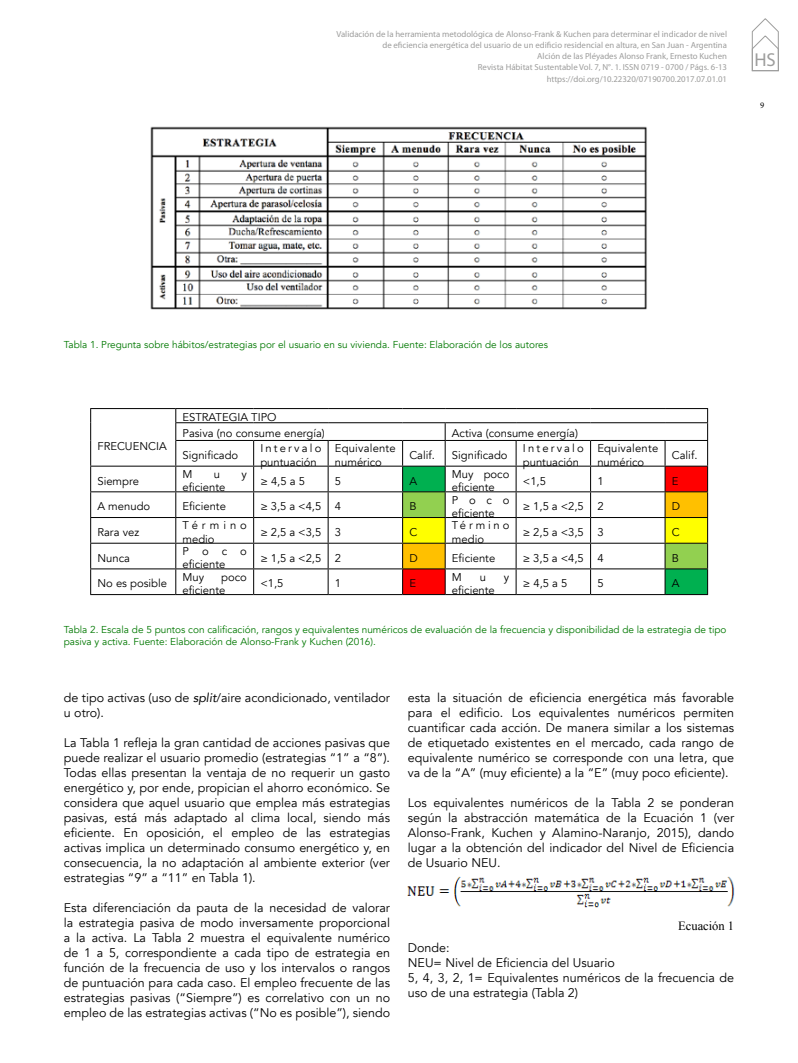
<style>
.page{position:relative;width:798px;height:1063px;background:#fff}
.page>*{position:absolute;margin:0;border:0;box-sizing:border-box;transform-origin:0 0}
.t1{font:18.75px "Myriad Pro";color:#9d9d9c}
.t2{font:12.5px/15px "Avenir";color:#000;text-align:justify}
.t3{font:12.5px "Times New Roman";color:#000}
.t4{font:11.25px/13.5px "Avenir";color:#000}
.t5{font:11.25px/13.5px "Avenir";letter-spacing:.295em;color:#000}
.t6{font:11.25px/13.5px "Avenir";letter-spacing:.195em;color:#000}
.t7{font:10px/12px "Avenir";color:#007800}
.t8{font:8.75px/11.2px "Myriad Pro";color:#9d9d9c;text-align:right}
.t9{font:8.75px "Minion Pro";color:#000}
.s1{font-style:italic}
</style>
<div class="page">
<svg style="left:751px;top:18px;width:27px;height:53px"></svg>
<img style="left:150px;top:126px;width:497px;height:184px">
<svg style="left:91px;top:409px;width:311px;height:185px"></svg>
<svg style="left:175px;top:409px;width:1px;height:185px"></svg>
<svg style="left:253px;top:441px;width:1px;height:153px"></svg>
<svg style="left:328px;top:441px;width:1px;height:153px"></svg>
<hr style="left:90px;top:408px;width:86px;height:1px;background:#000">
<hr style="left:176px;top:408px;width:77px;height:1px;background:#000">
<hr style="left:253px;top:408px;width:75px;height:1px;background:#000">
<hr style="left:328px;top:408px;width:74px;height:1px;background:#000">
<hr style="left:402px;top:408px;width:43px;height:1px;background:#000">
<hr style="left:445px;top:408px;width:71px;height:1px;background:#000">
<hr style="left:516px;top:408px;width:74px;height:1px;background:#000">
<hr style="left:590px;top:408px;width:74px;height:1px;background:#000">
<hr style="left:664px;top:408px;width:43px;height:1px;background:#000">
<hr style="left:176px;top:422px;width:77px;height:1px;background:#000">
<hr style="left:253px;top:422px;width:75px;height:1px;background:#000">
<hr style="left:328px;top:422px;width:74px;height:1px;background:#000">
<hr style="left:176px;top:440px;width:77px;height:1px;background:#000">
<hr style="left:253px;top:440px;width:75px;height:1px;background:#000">
<hr style="left:328px;top:440px;width:74px;height:1px;background:#000">
<hr style="left:90px;top:466px;width:86px;height:1px;background:#000">
<hr style="left:176px;top:466px;width:77px;height:1px;background:#000">
<hr style="left:253px;top:466px;width:75px;height:1px;background:#000">
<hr style="left:328px;top:466px;width:74px;height:1px;background:#000">
<hr style="left:90px;top:491px;width:86px;height:1px;background:#000">
<hr style="left:176px;top:491px;width:77px;height:1px;background:#000">
<hr style="left:253px;top:491px;width:75px;height:1px;background:#000">
<hr style="left:328px;top:491px;width:74px;height:1px;background:#000">
<hr style="left:90px;top:517px;width:86px;height:1px;background:#000">
<hr style="left:176px;top:517px;width:77px;height:1px;background:#000">
<hr style="left:253px;top:517px;width:75px;height:1px;background:#000">
<hr style="left:328px;top:517px;width:74px;height:1px;background:#000">
<hr style="left:90px;top:543px;width:86px;height:1px;background:#000">
<hr style="left:176px;top:543px;width:77px;height:1px;background:#000">
<hr style="left:253px;top:543px;width:75px;height:1px;background:#000">
<hr style="left:328px;top:543px;width:74px;height:1px;background:#000">
<hr style="left:90px;top:568px;width:86px;height:1px;background:#000">
<svg style="left:90px;top:409px;width:1px;height:185px"></svg>
<hr style="left:176px;top:568px;width:77px;height:1px;background:#000">
<hr style="left:253px;top:568px;width:75px;height:1px;background:#000">
<hr style="left:328px;top:568px;width:74px;height:1px;background:#000">
<svg style="left:402px;top:409px;width:305px;height:185px"></svg>
<hr style="left:90px;top:594px;width:86px;height:1px;background:#000">
<hr style="left:176px;top:594px;width:77px;height:1px;background:#000">
<hr style="left:253px;top:594px;width:75px;height:1px;background:#000">
<hr style="left:328px;top:594px;width:74px;height:1px;background:#000">
<hr style="left:402px;top:594px;width:43px;height:1px;background:#000">
<hr style="left:445px;top:594px;width:71px;height:1px;background:#000">
<hr style="left:516px;top:594px;width:74px;height:1px;background:#000">
<hr style="left:590px;top:594px;width:74px;height:1px;background:#000">
<hr style="left:664px;top:594px;width:43px;height:1px;background:#000">
<img style="left:407px;top:876px;width:326px;height:32px">
<p class="t8" style="left:336px;top:28px;width:392px">Validación de la herramienta metodológica de Alonso-Frank &amp; Kuchen para determinar el indicador de nivel de eficiencia energética del usuario de un edificio residencial en altura, en San Juan - Argentina<br>Alción de las Pléyades Alonso Frank, Ernesto Kuchen<br>Revista Hábitat Sustentable Vol. 7, N°. 1. ISSN 0719 - 0700 / Págs. 6-13 https://doi.org/10.22320/07190700.2017.07.01.01</p>
<h1 class="t1" style="left:754px;top:48px;width:23px">HS</h1>
<p class="t9" style="left:759px;top:99px;width:6px">9</p>
<p class="t7" style="left:64px;top:338px;width:485px">Tabla 1. Pregunta sobre hábitos/estrategias por el usuario en su vivienda. Fuente: Elaboración de los autores</p>
<p class="t4" style="left:97px;top:440px;width:71px">FRECUENCIA</p>
<p class="t4" style="left:97px;top:474px;width:43px">Siempre</p>
<p class="t4" style="left:182px;top:410px;width:144px;line-height:16px">ESTRATEGIA TIPO<br>Pasiva (no consume energía)</p>
<p class="t4" style="left:452px;top:427px;width:127px">Activa (consume energía)</p>
<p class="t4" style="left:182px;top:449px;width:57px">Significado</p>
<p class="t4" style="left:260px;top:442px;width:62px">Intervalo puntuación</p>
<p class="t4" style="left:335px;top:442px;width:62px">Equivalente numérico</p>
<p class="t4" style="left:409px;top:449px;width:27px">Calif.</p>
<p class="t4" style="left:452px;top:449px;width:57px">Significado</p>
<p class="t4" style="left:522px;top:442px;width:62px">Intervalo puntuación</p>
<p class="t4" style="left:597px;top:442px;width:62px">Equivalente numérico</p>
<p class="t4" style="left:671px;top:449px;width:27px">Calif.</p>
<p class="t4" style="left:182px;top:467px;width:12px">M</p>
<p class="t4" style="left:214px;top:467px;width:8px">u</p>
<p class="t4" style="left:241px;top:467px;width:7px">y</p>
<p class="t4" style="left:182px;top:481px;width:44px">eficiente</p>
<p class="t4" style="left:260px;top:474px;width:46px">≥ 4,5 a 5</p>
<p class="t4" style="left:335px;top:474px;width:8px">5</p>
<p class="t4" style="left:409px;top:474px;width:9px">A</p>
<p class="t4" style="left:452px;top:467px;width:59px">Muy poco eficiente</p>
<p class="t4" style="left:522px;top:474px;width:25px">&lt;1,5</p>
<p class="t4" style="left:597px;top:474px;width:8px">1</p>
<p class="t4" style="left:671px;top:474px;width:8px">E</p>
<p class="t4" style="left:97px;top:500px;width:54px">A menudo</p>
<p class="t4" style="left:182px;top:500px;width:45px">Eficiente</p>
<p class="t4" style="left:260px;top:500px;width:82px">≥ 3,5 a &lt;4,5 4</p>
<p class="t4" style="left:409px;top:500px;width:9px">B</p>
<p class="t4" style="left:452px;top:493px;width:59px">Poco eficiente</p>
<p class="t4" style="left:522px;top:500px;width:82px">≥ 1,5 a &lt;2,5 2</p>
<p class="t4" style="left:671px;top:500px;width:10px">D</p>
<p class="t4" style="left:97px;top:526px;width:43px">Rara vez</p>
<p class="t5" style="left:182px;top:519px;width:66px">Término medio</p>
<p class="t4" style="left:260px;top:526px;width:82px">≥ 2,5 a &lt;3,5 3</p>
<p class="t4" style="left:409px;top:526px;width:9px">C</p>
<p class="t6" style="left:452px;top:519px;width:59px">Término medio</p>
<p class="t4" style="left:522px;top:526px;width:82px">≥ 2,5 a &lt;3,5 3</p>
<p class="t4" style="left:671px;top:526px;width:9px">C</p>
<p class="t4" style="left:97px;top:551px;width:34px">Nunca</p>
<p class="t4" style="left:182px;top:544px;width:66px">Poco eficiente</p>
<p class="t4" style="left:260px;top:551px;width:82px">≥ 1,5 a &lt;2,5 2</p>
<p class="t4" style="left:409px;top:551px;width:10px">D</p>
<p class="t4" style="left:452px;top:551px;width:45px">Eficiente</p>
<p class="t4" style="left:522px;top:551px;width:82px">≥ 3,5 a &lt;4,5 4</p>
<p class="t4" style="left:671px;top:551px;width:9px">B</p>
<p class="t4" style="left:97px;top:577px;width:71px">No es posible</p>
<p class="t4" style="left:452px;top:570px;width:12px">M</p>
<p class="t4" style="left:479px;top:570px;width:8px">u</p>
<p class="t4" style="left:503px;top:570px;width:7px">y</p>
<p class="t4" style="left:452px;top:584px;width:44px">eficiente</p>
<p class="t4" style="left:182px;top:570px;width:23px">Muy</p>
<p class="t4" style="left:182px;top:570px;width:66px;text-indent:39px">poco eficiente</p>
<p class="t4" style="left:260px;top:577px;width:25px">&lt;1,5</p>
<p class="t4" style="left:335px;top:577px;width:8px">1</p>
<p class="t4" style="left:409px;top:577px;width:8px">E</p>
<p class="t4" style="left:522px;top:577px;width:46px">≥ 4,5 a 5</p>
<p class="t4" style="left:597px;top:577px;width:8px">5</p>
<p class="t4" style="left:671px;top:577px;width:9px">A</p>
<p class="t7" style="left:64px;top:624px;width:664px">Tabla 2. Escala de 5 puntos con calificación, rangos y equivalentes numéricos de evaluación de la frecuencia y disponibilidad de la estrategia de tipo pasiva y activa. Fuente: Elaboración de Alonso-Frank y Kuchen (2016).</p>
<p class="t2" style="left:64px;top:690px;width:327px">de tipo activas (uso de <span class="s1">split</span>/aire acondicionado, ventilador u otro).</p>
<p class="t2" style="left:64px;top:735px;width:327px">La Tabla 1 refleja la gran cantidad de acciones pasivas que puede realizar el usuario promedio (estrategias “1” a “8”).<br>Todas ellas presentan la ventaja de no requerir un gasto energético y, por ende, propician el ahorro económico. Se considera que aquel usuario que emplea más estrategias pasivas, está más adaptado al clima local, siendo más eficiente. En oposición, el empleo de las estrategias activas implica un determinado consumo energético y, en consecuencia, la no adaptación al ambiente exterior (ver estrategias “9” a “11” en Tabla 1).</p>
<p class="t2" style="left:64px;top:900px;width:327px">Esta diferenciación da pauta de la necesidad de valorar la estrategia pasiva de modo inversamente proporcional a la activa. La Tabla 2 muestra el equivalente numérico de 1 a 5, correspondiente a cada tipo de estrategia en función de la frecuencia de uso y los intervalos o rangos de puntuación para cada caso. El empleo frecuente de las estrategias pasivas (“Siempre”) es correlativo con un no empleo de las estrategias activas (“No es posible”), siendo</p>
<p class="t2" style="left:407px;top:690px;width:327px">esta la situación de eficiencia energética más favorable para el edificio. Los equivalentes numéricos permiten cuantificar cada acción. De manera similar a los sistemas de etiquetado existentes en el mercado, cada rango de equivalente numérico se corresponde con una letra, que va de la “A” (muy eficiente) a la “E” (muy poco eficiente).</p>
<p class="t2" style="left:407px;top:795px;width:327px">Los equivalentes numéricos de la Tabla 2 se ponderan según la abstracción matemática de la Ecuación 1 (ver Alonso-Frank, Kuchen y Alamino-Naranjo, 2015), dando lugar a la obtención del indicador del Nivel de Eficiencia de Usuario NEU.</p>
<p class="t3" style="left:678px;top:917px;width:57px">Ecuación 1</p>
<p class="t2" style="left:407px;top:940px;width:327px;text-align:left">Donde:<br>NEU= Nivel de Eficiencia del Usuario<br>5, 4, 3, 2, 1= Equivalentes numéricos de la frecuencia de uso de una estrategia (Tabla 2)</p>
</div>
